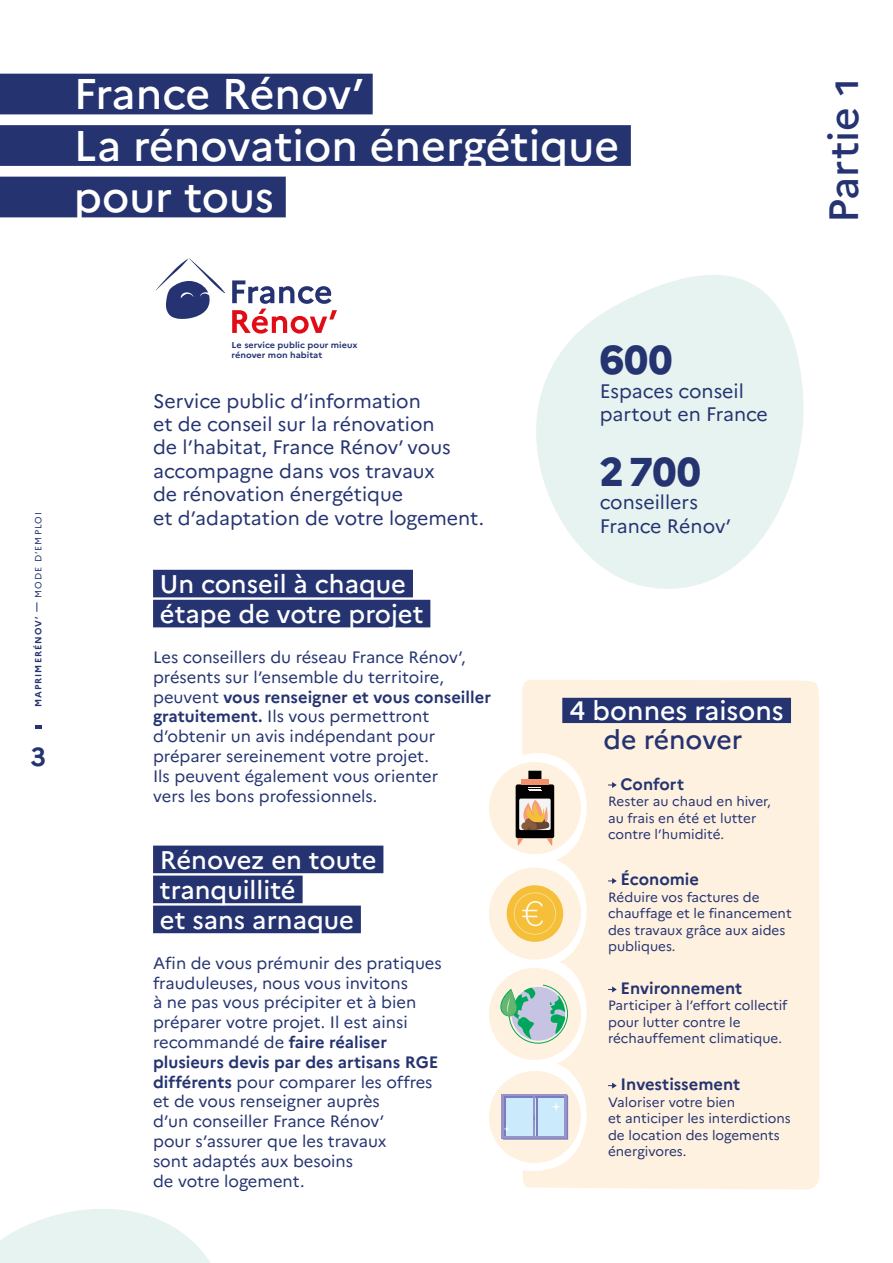
<style>
.page{position:relative;width:893px;height:1263px;background:#fff}
.page>*{position:absolute;margin:0;border:0;box-sizing:border-box;transform-origin:0 0}
.t1{font:500 42.9px/51.4px "Marianne";color:#fff}
.t2{font:500 40.95px "Marianne";color:#253471}
.t3{font:800 40.2px "Marianne";letter-spacing:.01em;color:#253471}
.t4{font:500 26.55px "Marianne";color:#fff}
.t5{font:500 26.55px "Marianne";color:#253471}
.t6{font:700 26.1px "Marianne";color:#253471}
.t7{font:500 25.5px/30px "Marianne";color:#fff}
.t8{font:19.5px/23.4px "Marianne";color:#253471}
.t9{font:16.5px/19.8px "Marianne";color:#253471}
.t10{font:700 16.5px "Marianne";color:#253471}
.t11{font:13.5px/16.5px "Marianne";color:#253471}
.t12{font:700 9px "Marianne";letter-spacing:.12em;color:#253471}
.t13{font:700 8.55px/10.2px "Marianne";color:#263373;scale:1.06 1}
.s1{font-weight:400}
.s2{font-weight:700}
</style>
<div class="page">
<svg style="left:35px;top:726px;width:7px;height:3px"></svg>
<div style="left:522px;top:680px;width:298px;height:509px;background:#fff1df"></div>
<svg style="left:0;top:1209px;width:211px;height:54px"></svg>
<svg style="left:536px;top:275px;width:268px;height:314px;fill:#e6f3f0"></svg>
<div style="left:0;top:74px;width:373px;height:40px;background:#253471"></div>
<div style="left:0;top:125px;width:631px;height:41px;background:#253471"></div>
<div style="left:0;top:177px;width:286px;height:40px;background:#253471"></div>
<div style="left:153px;top:570px;width:260px;height:27px;background:#253471"></div>
<div style="left:153px;top:600px;width:277px;height:27px;background:#253471"></div>
<div style="left:153px;top:845px;width:230px;height:28px;background:#253471"></div>
<div style="left:153px;top:875px;width:150px;height:28px;background:#253471"></div>
<div style="left:153px;top:905px;width:208px;height:28px;background:#253471"></div>
<svg style="left:608px;top:782px;width:9px;height:6px"></svg>
<svg style="left:608px;top:878px;width:9px;height:6px"></svg>
<svg style="left:608px;top:986px;width:9px;height:6px"></svg>
<svg style="left:608px;top:1082px;width:9px;height:7px"></svg>
<div style="left:562px;top:698px;width:229px;height:25px;background:#253471"></div>
<svg style="left:489px;top:745px;width:103px;height:431px"></svg>
<svg style="left:232px;top:280px;width:105px;height:54px"></svg>
<svg style="left:156px;top:258px;width:69px;height:61px"></svg>
<h1 class="t1" style="left:74px;top:68px;width:547px">France Rénov’<br>La rénovation énergétique pour tous</h1>
<h2 class="t2" style="left:818px;top:223px;width:148px;rotate:-90deg">Partie 1</h2>
<p class="t12" style="left:33px;top:707px;width:197px;rotate:-90deg">MAPRIMERÉNOV’ — <span class="s1">MODE D’EMPLOI</span></p>
<h3 class="t6" style="left:30px;top:741px;width:17px">3</h3>
<p class="t13" style="left:232px;top:340px;width:120px">Le service public pour mieux rénover mon habitat</p>
<p class="t8" style="left:153px;top:387px;width:332px">Service public d’information<br>et de conseil sur la rénovation<br>de l’habitat, France Rénov’ vous accompagne dans vos travaux<br>de rénovation énergétique<br>et d’adaptation de votre logement.</p>
<h3 class="t7" style="left:160px;top:569px;width:265px">Un conseil à chaque étape de votre projet</h3>
<p class="t9" style="left:153px;top:646px;width:339px">Les conseillers du réseau France Rénov’, présents sur l’ensemble du territoire, peuvent <span class="s2">vous renseigner et vous conseiller gratuitement.</span> Ils vous permettront d’obtenir un avis indépendant pour préparer sereinement votre projet.<br>Ils peuvent également vous orienter<br>vers les bons professionnels.</p>
<h3 class="t7" style="left:160px;top:845px;width:218px">Rénovez en toute tranquillité<br>et sans arnaque</h3>
<p class="t9" style="left:153px;top:952px;width:290px">Afin de vous prémunir des pratiques frauduleuses, nous vous invitons<br>à ne pas vous précipiter et à bien préparer votre projet. Il est ainsi recommandé de <span class="s2">faire réaliser plusieurs devis par des artisans RGE différents</span> pour comparer les offres et de vous renseigner auprès<br>d’un conseiller France Rénov’<br>pour s’assurer que les travaux<br>sont adaptés aux besoins<br>de votre logement.</p>
<h3 class="t3" style="left:600px;top:336px;width:74px">600</h3>
<p class="t8" style="left:600px;top:378px;width:170px">Espaces conseil partout en France</p>
<h3 class="t3" style="left:600px;top:447px;width:103px">2700</h3>
<p class="t8" style="left:600px;top:489px;width:133px">conseillers<br>France Rénov’</p>
<h3 class="t4" style="left:569px;top:694px;width:216px">4 bonnes raisons</h3>
<h3 class="t5" style="left:604px;top:723px;width:140px">de rénover</h3>
<p class="t10" style="left:620px;top:774px;width:65px">Confort</p>
<p class="t11" style="left:608px;top:792px;width:164px">Rester au chaud en hiver, au frais en été et lutter contre l’humidité.</p>
<p class="t10" style="left:620px;top:869px;width:80px">Économie</p>
<p class="t11" style="left:608px;top:888px;width:185px">Réduire vos factures de chauffage et le financement des travaux grâce aux aides publiques.</p>
<p class="t10" style="left:620px;top:978px;width:123px">Environnement</p>
<p class="t11" style="left:608px;top:996px;width:181px">Participer à l’effort collectif pour lutter contre le réchauffement climatique.</p>
<p class="t10" style="left:620px;top:1074px;width:121px">Investissement</p>
<p class="t11" style="left:608px;top:1092px;width:184px">Valoriser votre bien<br>et anticiper les interdictions de location des logements énergivores.</p>
</div>
